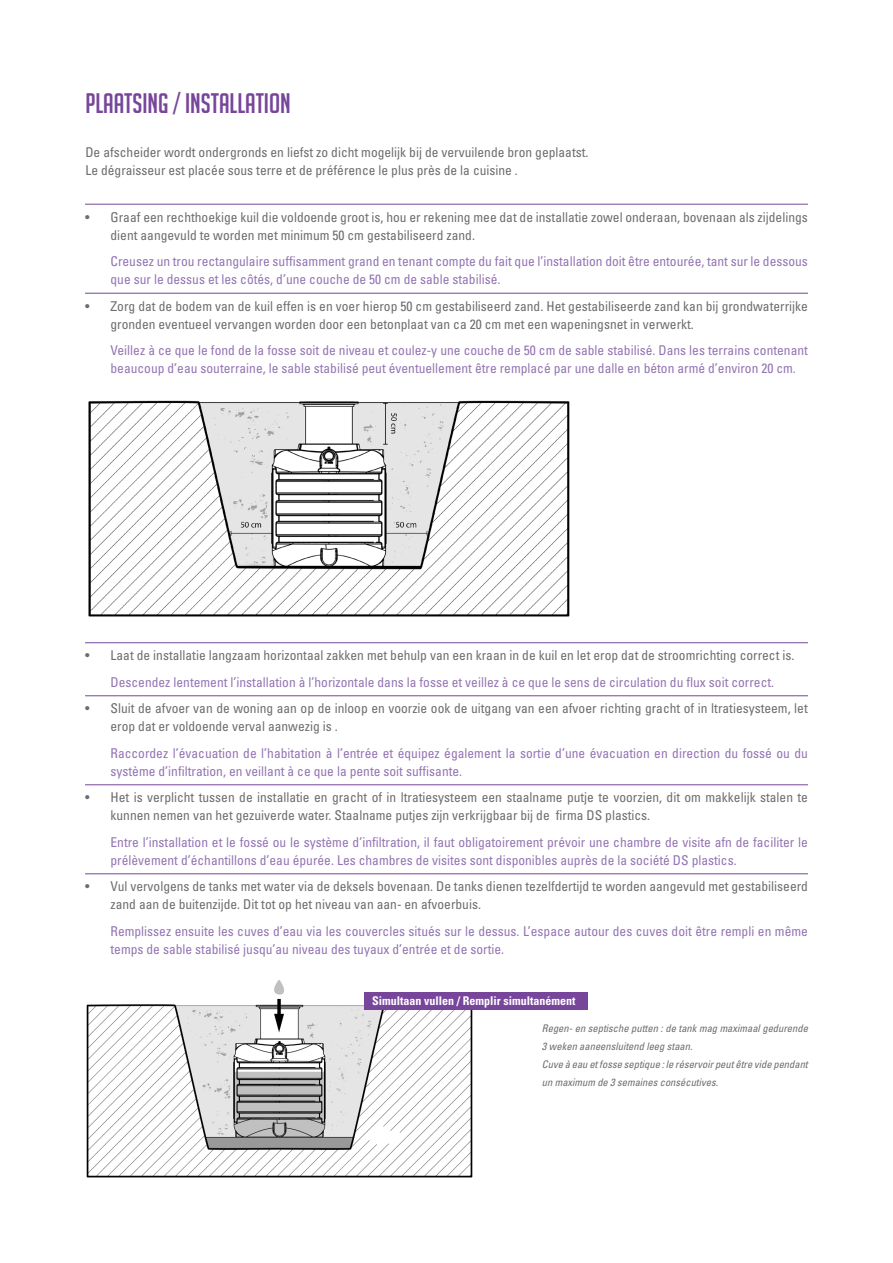
<style>
.page{position:relative;width:893px;height:1263px;background:#fff}
.page>*{position:absolute;margin:0;border:0;box-sizing:border-box;transform-origin:0 0}
.t1{font:27.6px "Big Noodle Titling";color:#77469b}
.lopende_tekst_wit{font:condensed 13.5px/18px "Univers LT Std";color:#6c6d70}
.paarse_opsomming{font:condensed 13.5px/18px "Univers LT Std";color:#9474b3}
.t2{font:700 condensed 12px "Univers LT Std";color:#fff}
.lopende_tekst_wit-2{font:italic condensed 10.5px/18px "Univers LT Std";color:#6c6d70}
</style>
<div class="page">
<hr style="left:85px;top:204px;width:723px;height:1px;background:#77469b">
<hr style="left:85px;top:293px;width:723px;height:1px;background:#77469b">
<hr style="left:85px;top:642px;width:723px;height:1px;background:#77469b">
<hr style="left:85px;top:695px;width:723px;height:1px;background:#77469b">
<hr style="left:85px;top:784px;width:723px;height:1px;background:#77469b">
<hr style="left:85px;top:873px;width:723px;height:1px;background:#77469b">
<img style="left:88px;top:400px;width:482px;height:217px">
<img style="left:86px;top:980px;width:430px;height:198px">
<div style="left:364px;top:992px;width:223px;height:17px;background:#77469b"></div>
<p class="t1" style="left:85px;top:88px;width:207px">PLAATSING / INSTALLATION</p>
<p class="lopende_tekst_wit" style="left:85px;top:143px;width:505px">De afscheider wordt ondergronds en liefst zo dicht mogelijk bij de vervuilende bron geplaatst.</p>
<p class="lopende_tekst_wit" style="left:85px;top:161px;width:434px">Le dégraisseur est placée sous terre et de préférence le plus près de la cuisine .</p>
<p class="lopende_tekst_wit" style="left:111px;top:208px;width:699px;text-indent:-26px">• Graaf een rechthoekige kuil die voldoende groot is, hou er rekening mee dat de installatie zowel onderaan, bovenaan als zijdelings dient aangevuld te worden met minimum 50 cm gestabiliseerd zand.</p>
<p class="paarse_opsomming" style="left:111px;top:252px;width:699px">Creusez un trou rectangulaire suffisamment grand en tenant compte du fait que l’installation doit être entourée, tant sur le dessous que sur le dessus et les côtés, d’une couche de 50 cm de sable stabilisé.</p>
<p class="lopende_tekst_wit" style="left:111px;top:297px;width:699px;text-indent:-26px">• Zorg dat de bodem van de kuil effen is en voer hierop 50 cm gestabiliseerd zand. Het gestabiliseerde zand kan bij grondwaterrijke gronden eventueel vervangen worden door een betonplaat van ca 20 cm met een wapeningsnet in verwerkt.</p>
<p class="paarse_opsomming" style="left:111px;top:341px;width:699px">Veillez à ce que le fond de la fosse soit de niveau et coulez-y une couche de 50 cm de sable stabilisé. Dans les terrains contenant beaucoup d’eau souterraine, le sable stabilisé peut éventuellement être remplacé par une dalle en béton armé d’environ 20 cm.</p>
<p class="lopende_tekst_wit" style="left:85px;top:646px;width:711px">• Laat de installatie langzaam horizontaal zakken met behulp van een kraan in de kuil en let erop dat de stroomrichting correct is.</p>
<p class="paarse_opsomming" style="left:111px;top:673px;width:665px">Descendez lentement l’installation à l’horizontale dans la fosse et veillez à ce que le sens de circulation du flux soit correct.</p>
<p class="lopende_tekst_wit" style="left:111px;top:699px;width:699px;text-indent:-26px">• Sluit de afvoer van de woning aan op de inloop en voorzie ook de uitgang van een afvoer richting gracht of in ltratiesysteem, let erop dat er voldoende verval aanwezig is .</p>
<p class="paarse_opsomming" style="left:111px;top:744px;width:699px">Raccordez l’évacuation de l’habitation à l’entrée et équipez également la sortie d’une évacuation en direction du fossé ou du système d’infiltration, en veillant à ce que la pente soit suffisante.</p>
<p class="lopende_tekst_wit" style="left:111px;top:788px;width:699px;text-indent:-26px">• Het is verplicht tussen de installatie en gracht of in ltratiesysteem een staalname putje te voorzien, dit om makkelijk stalen te kunnen nemen van het gezuiverde water. Staalname putjes zijn verkrijgbaar bij de firma DS plastics.</p>
<p class="paarse_opsomming" style="left:111px;top:833px;width:699px">Entre l’installation et le fossé ou le système d’infiltration, il faut obligatoirement prévoir une chambre de visite afn de faciliter le prélèvement d’échantillons d’eau épurée. Les chambres de visites sont disponibles auprès de la société DS plastics.</p>
<p class="lopende_tekst_wit" style="left:111px;top:877px;width:699px;text-indent:-26px">• Vul vervolgens de tanks met water via de deksels bovenaan. De tanks dienen tezelfdertijd te worden aangevuld met gestabiliseerd zand aan de buitenzijde. Dit tot op het niveau van aan- en afvoerbuis.</p>
<p class="paarse_opsomming" style="left:111px;top:922px;width:699px">Remplissez ensuite les cuves d’eau via les couvercles situés sur le dessus. L’espace autour des cuves doit être rempli en même temps de sable stabilisé jusqu’au niveau des tuyaux d’entrée et de sortie.</p>
<p class="t2" style="left:372px;top:993px;width:205px">Simultaan vullen / Remplir simultanément</p>
<p class="lopende_tekst_wit-2" style="left:542px;top:1019px;width:267px">Regen- en septische putten : de tank mag maximaal gedurende<br>3 weken aaneensluitend leeg staan.</p>
<p class="lopende_tekst_wit-2" style="left:542px;top:1055px;width:267px">Cuve à eau et fosse septique : le réservoir peut être vide pendant un maximum de 3 semaines consécutives.</p>
</div>
